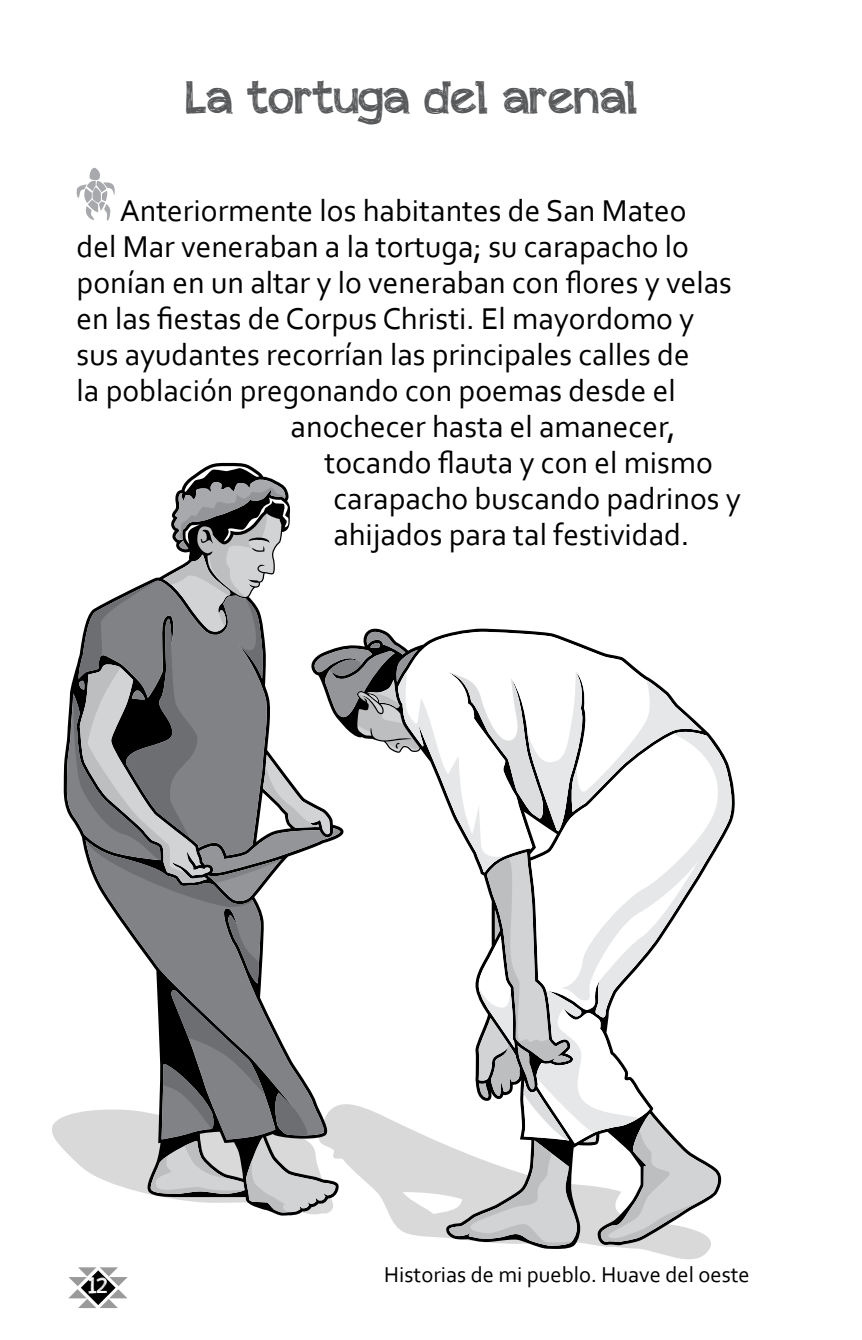
<style>
.page{position:relative;width:862px;height:1340px;background:#fff}
.page>*{position:absolute;margin:0;border:0;box-sizing:border-box;transform-origin:0 0}
.t1{font:45px "appleberry";color:#58595b}
.t2{font:31.5px "Corbel";color:#000}
.t3{font:22.5px "Corbel";color:#000}
.t4{font:22.5px "appleberry";color:#fff}
</style>
<div class="page">
<svg style="left:68px;top:1267px;width:60px;height:40px"></svg>
<svg style="left:76px;top:168px;width:39px;height:53px"></svg>
<svg style="left:543px;top:1248px;width:167px;height:11px"></svg>
<svg style="left:720px;top:748px;width:15px;height:96px"></svg>
<svg style="left:52px;top:479px;width:668px;height:766px"></svg>
<p class="t1" style="left:186px;top:65px;width:453px">La tortuga del arenal</p>
<p class="t2" style="left:120px;top:191px;width:568px">Anteriormente los habitantes de San Mateo</p>
<p class="t2" style="left:77px;top:227px;width:613px">del Mar veneraban a la tortuga; su carapacho lo</p>
<p class="t2" style="left:77px;top:263px;width:656px">ponían en un altar y lo veneraban con flores y velas</p>
<p class="t2" style="left:77px;top:299px;width:619px">en las fiestas de Corpus Christi. El mayordomo y</p>
<p class="t2" style="left:77px;top:335px;width:614px">sus ayudantes recorrían las principales calles de</p>
<p class="t2" style="left:77px;top:371px;width:600px">la población pregonando con poemas desde el</p>
<p class="t2" style="left:290px;top:407px;width:386px">anochecer hasta el amanecer,</p>
<p class="t2" style="left:324px;top:443px;width:390px">tocando flauta y con el mismo</p>
<p class="t2" style="left:333px;top:479px;width:409px">carapacho buscando padrinos y</p>
<p class="t2" style="left:333px;top:515px;width:357px">ahijados para tal festividad.</p>
<p class="t4" style="left:89px;top:1269px;width:20px">12</p>
<p class="t3" style="left:384px;top:1260px;width:367px">Historias de mi pueblo. Huave del oeste</p>
</div>
